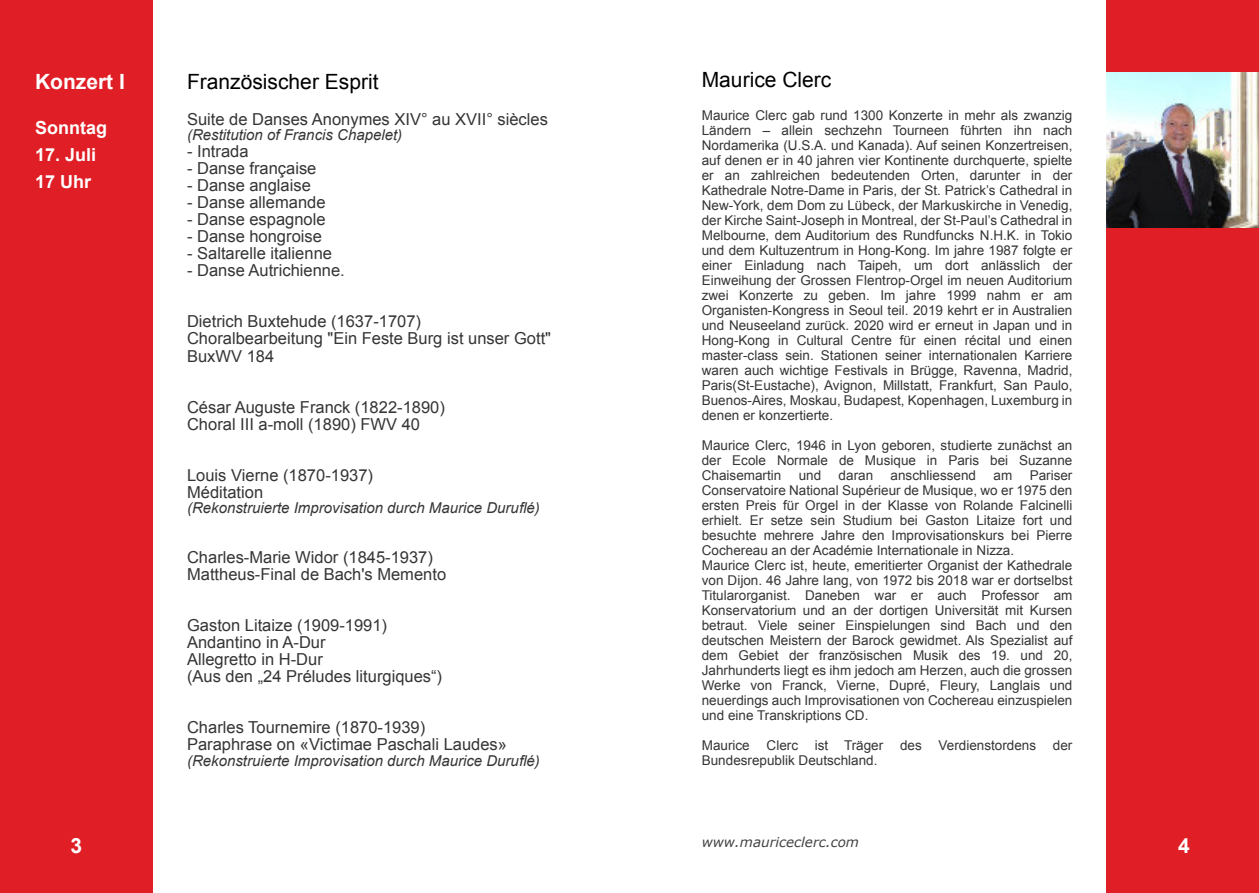
<style>
.page{position:relative;width:1259px;height:893px;background:#fff}
.page>*{position:absolute;margin:0;border:0;box-sizing:border-box;transform-origin:0 0}
.t1{font:21px "Arial";color:#000}
.t2{font:700 21px "Arial";color:#fff}
.t3{font:700 18px/27px "Arial";color:#fff}
.t4{font:16.5px/17.1px "Arial";color:#353535}
.t5{font:italic 15px "Arial";color:#353535}
.t6{font:13.5px/15px "Arial";color:#353535;text-align:justify}
.t7{font:italic 13.5px "Verdana";color:#434242}
</style>
<div class="page">
<div style="left:0;top:0;width:153px;height:893px;background:#e01e25"></div>
<div style="left:1106px;top:0;width:153px;height:893px;background:#e01e25"></div>
<img style="left:1106px;top:72px;width:153px;height:156px">
<h1 class="t2" style="left:35px;top:74px;width:91px">Konzert I</h1>
<h2 class="t3" style="left:35px;top:116px;width:73px">Sonntag</h2>
<h2 class="t3" style="left:35px;top:143px;width:63px">17. Juli<br>17 Uhr</h2>
<h1 class="t1" style="left:187px;top:74px;width:193px">Französischer Esprit</h1>
<p class="t4" style="left:187px;top:112px;width:362px">Suite de Danses Anonymes XIV° au XVII° siècles</p>
<p class="t5" style="left:187px;top:129px;width:217px">(Restitution of Francis Chapelet)</p>
<p class="t4" style="left:187px;top:144px;width:63px">- Intrada</p>
<p class="t4" style="left:187px;top:161px;width:131px">- Danse française</p>
<p class="t4" style="left:187px;top:178px;width:125px">- Danse anglaise</p>
<p class="t4" style="left:187px;top:195px;width:140px">- Danse allemande</p>
<p class="t4" style="left:187px;top:212px;width:140px">- Danse espagnole</p>
<p class="t4" style="left:187px;top:229px;width:136px">- Danse hongroise</p>
<p class="t4" style="left:187px;top:246px;width:146px">- Saltarelle italienne</p>
<p class="t4" style="left:187px;top:263px;width:159px">- Danse Autrichienne.</p>
<p class="t4" style="left:187px;top:315px;width:365px">Dietrich Buxtehude (1637-1707)<br>Choralbearbeitung "Ein Feste Burg ist unser Gott"<br>BuxWV 184</p>
<p class="t4" style="left:187px;top:400px;width:259px">César Auguste Franck (1822-1890)<br>Choral III a-moll (1890) FWV 40</p>
<p class="t4" style="left:187px;top:468px;width:187px">Louis Vierne (1870-1937)<br>Méditation</p>
<p class="t5" style="left:187px;top:502px;width:354px">(Rekonstruierte Improvisation durch Maurice Duruflé)</p>
<p class="t4" style="left:187px;top:550px;width:261px">Charles-Marie Widor (1845-1937)<br>Mattheus-Final de Bach's Memento</p>
<p class="t4" style="left:187px;top:618px;width:256px">Gaston Litaize (1909-1991)<br>Andantino in A-Dur<br>Allegretto in H-Dur<br>(Aus den „24 Préludes liturgiques“)</p>
<p class="t4" style="left:187px;top:720px;width:321px">Charles Tournemire (1870-1939)<br>Paraphrase on «Victimae Paschali Laudes»</p>
<p class="t5" style="left:187px;top:755px;width:354px">(Rekonstruierte Improvisation durch Maurice Duruflé)</p>
<h1 class="t1" style="left:702px;top:72px;width:131px">Maurice Clerc</h1>
<p class="t6" style="left:702px;top:109px;width:372px">Maurice Clerc gab rund 1300 Konzerte in mehr als zwanzig Ländern – allein sechzehn Tourneen führten ihn nach Nordamerika (U.S.A. und Kanada). Auf seinen Konzertreisen, auf denen er in 40 jahren vier Kontinente durchquerte, spielte er an zahlreichen bedeutenden Orten, darunter in der Kathedrale Notre-Dame in Paris, der St. Patrick’s Cathedral in New-York, dem Dom zu Lübeck, der Markuskirche in Venedig, der Kirche Saint-Joseph in Montreal, der St-Paul’s Cathedral in Melbourne, dem Auditorium des Rundfuncks N.H.K. in Tokio und dem Kultuzentrum in Hong-Kong. Im jahre 1987 folgte er einer Einladung nach Taipeh, um dort anlässlich der Einweihung der Grossen Flentrop-Orgel im neuen Auditorium zwei Konzerte zu geben. Im jahre 1999 nahm er am Organisten-Kongress in Seoul teil. 2019 kehrt er in Australien und Neuseeland zurück. 2020 wird er erneut in Japan und in Hong-Kong in Cultural Centre für einen récital und einen master-class sein. Stationen seiner internationalen Karriere waren auch wichtige Festivals in Brügge, Ravenna, Madrid, Paris(St-Eustache), Avignon, Millstatt, Frankfurt, San Paulo, Buenos-Aires, Moskau, Budapest, Kopenhagen, Luxemburg in denen er konzertierte.</p>
<p class="t6" style="left:702px;top:439px;width:372px">Maurice Clerc, 1946 in Lyon geboren, studierte zunächst an der Ecole Normale de Musique in Paris bei Suzanne Chaisemartin</p>
<p class="t6" style="left:702px;top:469px;width:372px;text-align:left;text-indent:328px">Pariser Conservatoire National Supérieur de Musique, wo er 1975 den ersten Preis für Orgel in der Klasse von Rolande Falcinelli erhielt. Er setze sein Studium bei Gaston Litaize fort und besuchte mehrere Jahre den Improvisationskurs bei Pierre Cochereau an der Académie Internationale in Nizza.<br>Maurice Clerc ist, heute, emeritierter Organist der Kathedrale von Dĳon. 46 Jahre lang, von 1972 bis 2018 war er dortselbst Titularorganist. Daneben war er auch Professor am Konservatorium und an der dortigen Universität mit Kursen betraut. Viele seiner Einspielungen sind Bach und den deutschen Meistern der Barock gewidmet. Als Spezialist auf dem Gebiet der französischen Musik des 19. und 20, Jahrhunderts liegt es ihm jedoch am Herzen, auch die grossen Werke von Franck, Vierne, Dupré, Fleury, Langlais und neuerdings auch Improvisationen von Cochereau einzuspielen und eine Transkriptions CD.</p>
<p class="t6" style="left:702px;top:739px;width:372px">Maurice Clerc ist Träger des Verdienstordens der<br>Bundesrepublik Deutschland.</p>
<p class="t6" style="left:798px;top:469px;width:24px">und</p>
<p class="t6" style="left:838px;top:469px;width:36px">daran</p>
<p class="t6" style="left:890px;top:469px;width:87px">anschliessend</p>
<p class="t6" style="left:993px;top:469px;width:20px">am</p>
<h1 class="t2" style="left:71px;top:838px;width:13px">3</h1>
<p class="t7" style="left:702px;top:837px;width:159px">www.mauriceclerc.com</p>
<h1 class="t2" style="left:1178px;top:838px;width:13px">4</h1>
</div>
